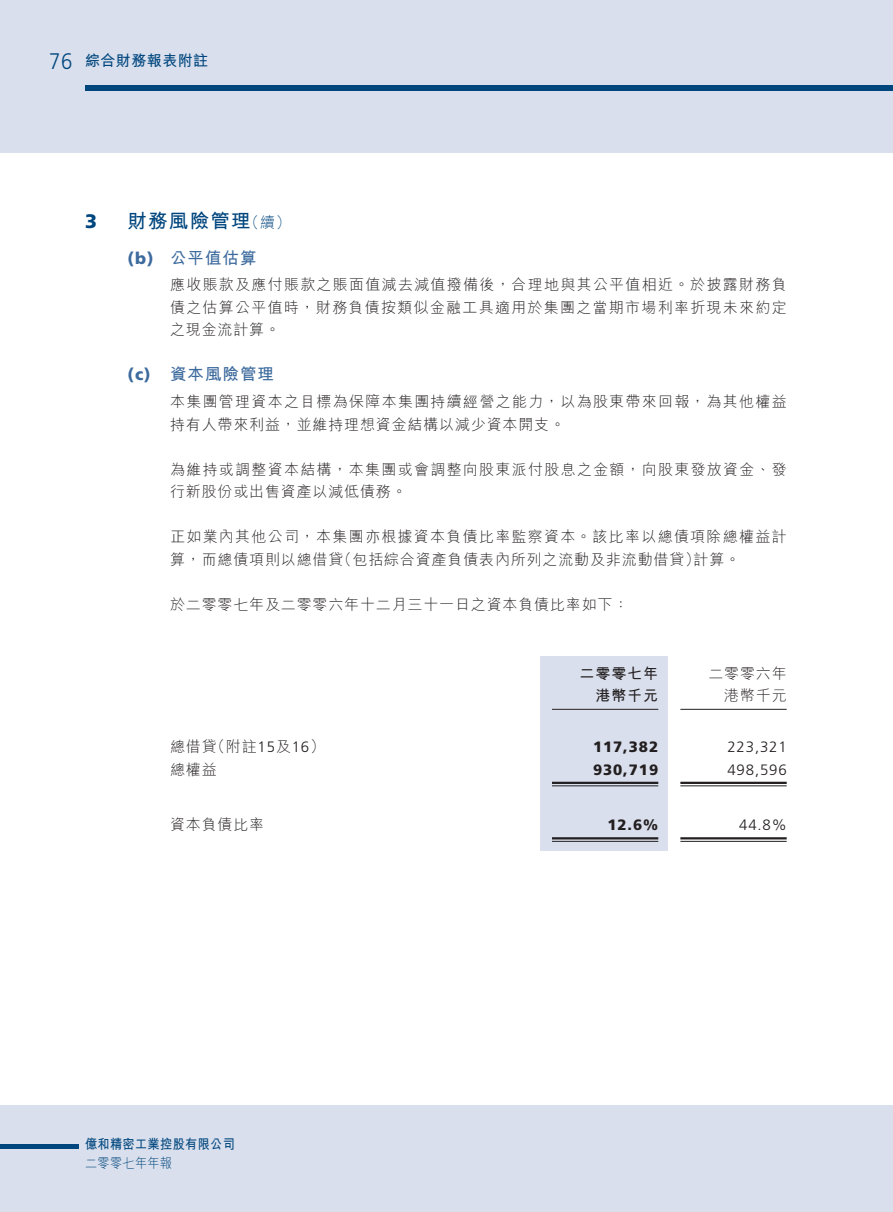
<style>
.page{position:relative;width:893px;height:1212px;background:#fff}
.page>*{position:absolute;margin:0;border:0;box-sizing:border-box;transform-origin:0 0}
.t1{font:700 19.5px "M Hei HK";letter-spacing:.06em;color:#00467e}
.t2{font:900 19.5px "Frutiger LT Std";color:#00467e}
.t3{font:700 16.5px "M Hei HK";letter-spacing:.06em;color:#3c6a9d}
.t4{font:300 15px/22.5px "M Hei HK";letter-spacing:.085em;color:#231f20}
.t5{font:300 15px "M Hei HK";letter-spacing:.055em;color:#231f20}
.t6{font:900 15px "Frutiger LT Std";letter-spacing:.06em;color:#231f20}
.t7{font:300 15px "Frutiger LT Std";letter-spacing:.055em;color:#231f20}
.t8{font:700 15px "M Hei HK";letter-spacing:.03em;color:#00467e}
.t9{font:700 15px "M Hei HK";letter-spacing:.06em;color:#231f20}
.t10{font:700 13.5px/18.8px "M Hei HK";letter-spacing:.03em;color:#00467e;scale:.9 1}
.s1{font-family:"Frutiger LT Std";font-weight:300;font-size:22.5px}
.s2{font-weight:300;font-size:15px}
.s3{font-family:"Frutiger LT Std";font-weight:900}
.s4{font-family:"Frutiger LT Std"}
.s5{font-weight:300}
</style>
<div class="page">
<div style="left:0;top:0;width:893px;height:153px;background:#d9dfec"></div>
<div style="left:0;top:1106px;width:893px;height:106px;background:#d9dfec"></div>
<hr style="left:0;top:1144px;width:79px;height:4px;background:#00467e">
<div style="left:85px;top:85px;width:808px;height:6px;background:#00467e"></div>
<div style="left:540px;top:656px;width:128px;height:195px;background:#d9dfec"></div>
<hr style="left:552px;top:709px;width:106px;height:1px;background:#231f20">
<hr style="left:680px;top:709px;width:107px;height:1px;background:#231f20">
<hr style="left:552px;top:782px;width:106px;height:2px;background:#231f20">
<hr style="left:552px;top:785px;width:106px;height:1px;background:#231f20">
<hr style="left:680px;top:782px;width:107px;height:2px;background:#231f20">
<hr style="left:680px;top:785px;width:107px;height:1px;background:#231f20">
<hr style="left:552px;top:837px;width:106px;height:2px;background:#231f20">
<hr style="left:552px;top:841px;width:106px;height:1px;background:#231f20">
<hr style="left:680px;top:837px;width:107px;height:2px;background:#231f20">
<hr style="left:680px;top:841px;width:107px;height:1px;background:#231f20">
<p class="t8" style="left:49px;top:50px;width:161px"><span class="s1">76</span> 綜合財務報表附註</p>
<p class="t2" style="left:85px;top:210px;width:13px">3</p>
<p class="t1" style="left:128px;top:207px;width:165px">財務風險管理<span class="s2">（續）</span></p>
<p class="t3" style="left:128px;top:245px;width:131px"><span class="s3">(b)</span> 公平值估算</p>
<p class="t4" style="left:170px;top:273px;width:618px;text-align:justify">應收賬款及應付賬款之賬面值減去減值撥備後，合理地與其公平值相近。於披露財務負債之估算公平值時，財務負債按類似金融工具適用於集團之當期市場利率折現未來約定之現金流計算。</p>
<p class="t3" style="left:128px;top:362px;width:148px"><span class="s3">(c)</span> 資本風險管理</p>
<p class="t4" style="left:170px;top:390px;width:618px">本集團管理資本之目標為保障本集團持續經營之能力，以為股東帶來回報，為其他權益持有人帶來利益，並維持理想資金結構以減少資本開支。</p>
<p class="t4" style="left:170px;top:457px;width:618px">為維持或調整資本結構，本集團或會調整向股東派付股息之金額，向股東發放資金、發行新股份或出售資產以減低債務。</p>
<p class="t4" style="left:170px;top:525px;width:618px">正如業內其他公司，本集團亦根據資本負債比率監察資本。該比率以總債項除總權益計算，而總債項則以總借貸（包括綜合資產負債表內所列之流動及非流動借貸）計算。</p>
<p class="t5" style="left:170px;top:594px;width:460px">於二零零七年及二零零六年十二月三十一日之資本負債比率如下：</p>
<p class="t9" style="left:579px;top:662px;width:80px">二零零七年</p>
<p class="t4" style="left:708px;top:661px;width:80px">二零零六年</p>
<p class="t9" style="left:595px;top:685px;width:64px">港幣千元</p>
<p class="t4" style="left:724px;top:684px;width:64px">港幣千元</p>
<p class="t4" style="left:170px;top:735px;width:157px">總借貸（附註<span class="s4">15</span>及<span class="s4">16</span>）</p>
<p class="t6" style="left:593px;top:738px;width:67px">117,382</p>
<p class="t7" style="left:727px;top:738px;width:61px">223,321</p>
<p class="t4" style="left:170px;top:757px;width:48px">總權益</p>
<p class="t6" style="left:593px;top:760px;width:67px">930,719</p>
<p class="t7" style="left:727px;top:761px;width:61px">498,596</p>
<p class="t4" style="left:170px;top:813px;width:96px">資本負債比率</p>
<p class="t6" style="left:607px;top:816px;width:52px">12.6%</p>
<p class="t7" style="left:739px;top:816px;width:49px">44.8%</p>
<p class="t10" style="left:85px;top:1134px;width:168px">億和精密工業控股有限公司<span class="s5">二零零七年年報</span></p>
</div>
